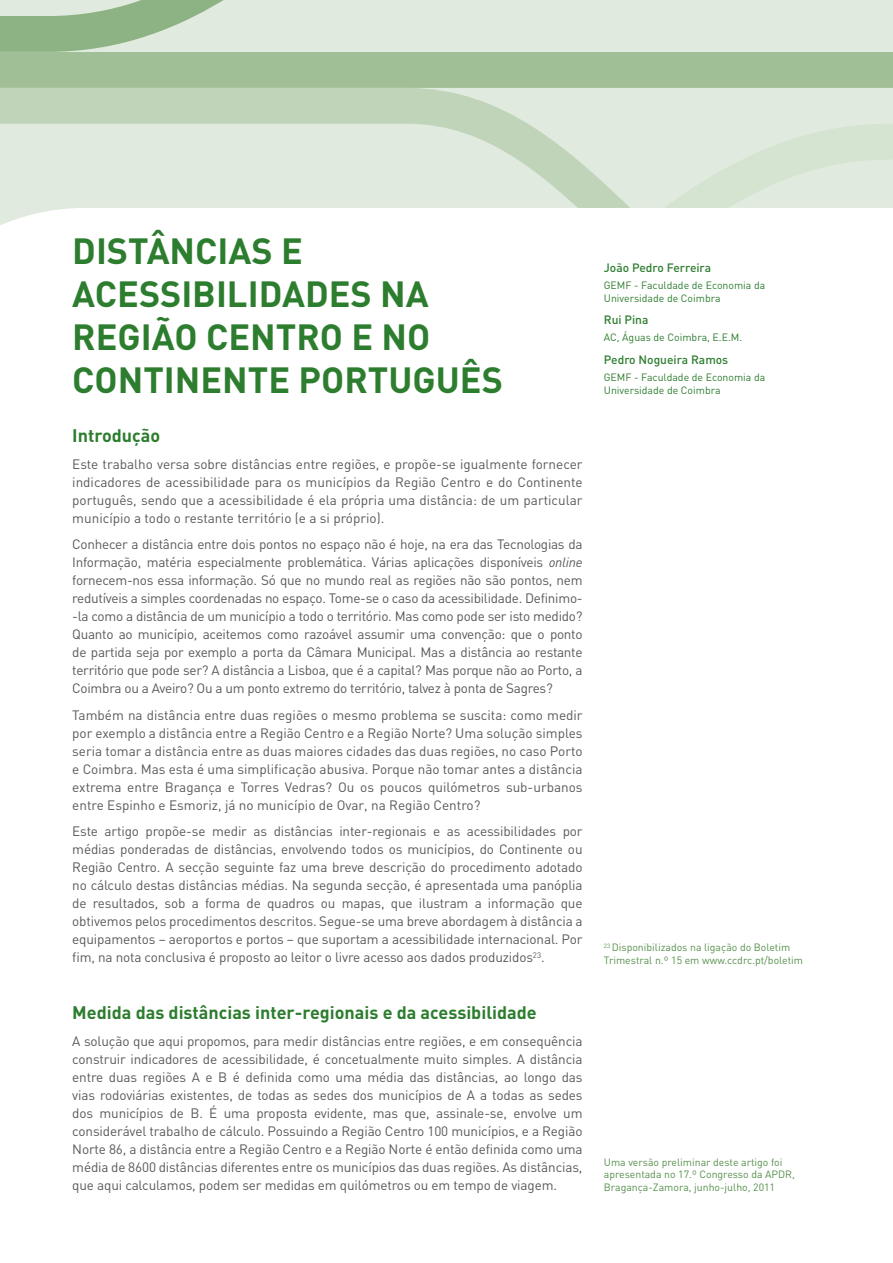
<style>
.page{position:relative;width:893px;height:1263px;background:#fff}
.page>*{position:absolute;margin:0;border:0;box-sizing:border-box;transform-origin:0 0}
.t1{font:700 36px/43.2px "DIN";color:#2d7d2f}
.t2{font:700 18px "DIN";color:#2d7d2f}
.t3{font:13.5px/18px "DIN";letter-spacing:-.01em;color:#58595b;text-align:justify}
.t4{font:500 12px "DIN";color:#2d7d2f}
.t5{font:10.5px/12.6px "DIN";color:#55904b}
.t6{font:10.5px/12.6px "DIN";color:#2d7d2f}
.s1{font-style:italic}
</style>
<div class="page">
<svg style="left:0;top:0;width:893px;height:88px;background:#bfd3b8"></svg>
<svg style="left:0;top:88px;width:893px;height:137px;background:#dde8da"></svg>
<h1 class="t1" style="left:72px;top:228px;width:432px">DISTÂNCIAS E<br>ACESSIBILIDADES NA<br>REGIÃO CENTRO E NO<br>CONTINENTE PORTUGUÊS</h1>
<h2 class="t2" style="left:72px;top:424px;width:90px">Introdução</h2>
<p class="t3" style="left:72px;top:455px;width:512px">Este trabalho versa sobre distâncias entre regiões, e propõe-se igualmente fornecer indicadores de acessibilidade para os municípios da Região Centro e do Continente português, sendo que a acessibilidade é ela própria uma distância: de um particular município a todo o restante território (e a si próprio).</p>
<p class="t3" style="left:72px;top:535px;width:512px">Conhecer a distância entre dois pontos no espaço não é hoje, na era das Tecnologias da Informação, matéria especialmente problemática. Várias aplicações disponíveis <span class="s1">online </span>fornecem-nos essa informação. Só que no mundo real as regiões não são pontos, nem redutíveis a simples coordenadas no espaço. Tome-se o caso da acessibilidade. Definimo--la como a distância de um município a todo o território. Mas como pode ser isto medido?<br>Quanto ao município, aceitemos como razoável assumir uma convenção: que o ponto de partida seja por exemplo a porta da Câmara Municipal. Mas a distância ao restante território que pode ser? A distância a Lisboa, que é a capital? Mas porque não ao Porto, a Coimbra ou a Aveiro? Ou a um ponto extremo do território, talvez à ponta de Sagres?</p>
<p class="t3" style="left:72px;top:706px;width:512px">Também na distância entre duas regiões o mesmo problema se suscita: como medir por exemplo a distância entre a Região Centro e a Região Norte? Uma solução simples seria tomar a distância entre as duas maiores cidades das duas regiões, no caso Porto e Coimbra. Mas esta é uma simplificação abusiva. Porque não tomar antes a distância extrema entre Bragança e Torres Vedras? Ou os poucos quilómetros sub-urbanos entre Espinho e Esmoriz, já no município de Ovar, na Região Centro?</p>
<p class="t3" style="left:72px;top:822px;width:512px">Este artigo propõe-se medir as distâncias inter-regionais e as acessibilidades por médias ponderadas de distâncias, envolvendo todos os municípios, do Continente ou Região Centro. A secção seguinte faz uma breve descrição do procedimento adotado no cálculo destas distâncias médias. Na segunda secção, é apresentada uma panóplia de resultados, sob a forma de quadros ou mapas, que ilustram a informação que obtivemos pelos procedimentos descritos. Segue-se uma breve abordagem à distância a equipamentos – aeroportos e portos – que suportam a acessibilidade internacional. Por fim, na nota conclusiva é proposto ao leitor o livre acesso aos dados produzidos<sup>23</sup>.</p>
<h2 class="t2" style="left:72px;top:1001px;width:466px">Medida das distâncias inter-regionais e da acessibilidade</h2>
<p class="t3" style="left:72px;top:1031px;width:512px">A solução que aqui propomos, para medir distâncias entre regiões, e em consequência construir indicadores de acessibilidade, é concetualmente muito simples. A distância entre duas regiões A e B é definida como uma média das distâncias, ao longo das vias rodoviárias existentes, de todas as sedes dos municípios de A a todas as sedes dos municípios de B. É uma proposta evidente, mas que, assinale-se, envolve um considerável trabalho de cálculo. Possuindo a Região Centro 100 municípios, e a Região Norte 86, a distância entre a Região Centro e a Região Norte é então definida como uma média de 8600 distâncias diferentes entre os municípios das duas regiões. As distâncias, que aqui calculamos, podem ser medidas em quilómetros ou em tempo de viagem.</p>
<p class="t4" style="left:604px;top:260px;width:109px">João Pedro Ferreira</p>
<p class="t6" style="left:604px;top:279px;width:163px">GEMF - Faculdade de Economia da<br>Universidade de Coimbra</p>
<p class="t4" style="left:604px;top:312px;width:46px">Rui Pina</p>
<p class="t6" style="left:604px;top:331px;width:140px">AC, Águas de Coimbra, E.E.M.</p>
<p class="t4" style="left:604px;top:352px;width:126px">Pedro Nogueira Ramos</p>
<p class="t6" style="left:604px;top:371px;width:163px">GEMF - Faculdade de Economia da<br>Universidade de Coimbra</p>
<p class="t5" style="left:604px;top:941px;width:201px"><sup>23</sup> Disponibilizados na ligação do Boletim<br>Trimestral n.º 15 em www.ccdrc.pt/boletim</p>
<p class="t5" style="left:604px;top:1155px;width:193px">Uma versão preliminar deste artigo foi apresentada no 17.º Congresso da APDR,<br>Bragança-Zamora, junho-julho, 2011</p>
</div>
